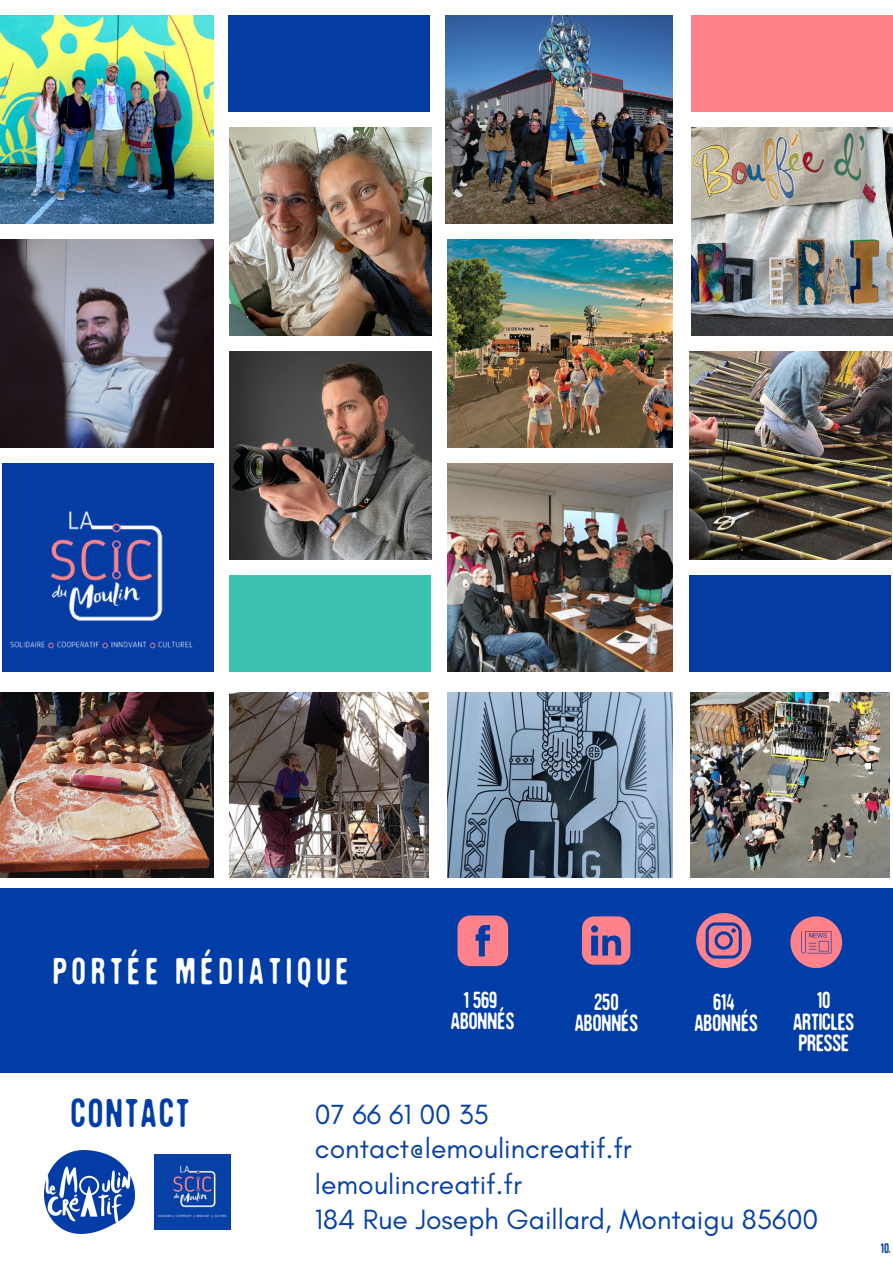
<style>
.page{position:relative;width:893px;height:1264px;background:#fff}
.page>*{position:absolute;margin:0;border:0;box-sizing:border-box;transform-origin:0 0}
.t1{font:41.7px "DCC Thealiensarecoming";letter-spacing:.065em;color:#003da6}
.t2{font:38.7px "DCC Thealiensarecoming";letter-spacing:.135em;color:#fff}
.t3{font:28.35px "Glacial Indifference";color:#0841a6}
.t4{font:24.45px/21.3px "DCC Thealiensarecoming";color:#fff}
.t5{font:14.55px "DCC Thealiensarecoming";color:#003da6}
</style>
<div class="page">
<div style="left:0;top:888px;width:892px;height:184px;background:#003da6"></div>
<svg style="left:696px;top:913px;width:55px;height:55px"></svg>
<svg style="left:582px;top:916px;width:48px;height:48px"></svg>
<svg style="left:457px;top:915px;width:51px;height:51px"></svg>
<div style="left:230px;top:575px;width:201px;height:96px;background:#3cc2b1"></div>
<div style="left:689px;top:575px;width:201px;height:96px;background:#043ca4"></div>
<div style="left:228px;top:16px;width:201px;height:96px;background:#043ca4"></div>
<div style="left:691px;top:16px;width:201px;height:96px;background:#ff8189"></div>
<img style="left:0;top:15px;width:214px;height:208px">
<img style="left:445px;top:16px;width:227px;height:208px">
<img style="left:0;top:239px;width:214px;height:208px">
<img style="left:448px;top:239px;width:224px;height:208px">
<img style="left:230px;top:127px;width:201px;height:208px">
<img style="left:691px;top:127px;width:201px;height:208px">
<img style="left:448px;top:464px;width:224px;height:208px">
<img style="left:230px;top:352px;width:201px;height:208px">
<img style="left:689px;top:352px;width:202px;height:208px">
<div style="left:2px;top:463px;width:211px;height:208px;background:#043ca4"></div>
<img style="left:2px;top:511px;width:199px;height:161px">
<img style="left:1px;top:692px;width:212px;height:185px">
<img style="left:448px;top:692px;width:224px;height:185px">
<img style="left:230px;top:692px;width:199px;height:185px">
<img style="left:690px;top:692px;width:199px;height:185px">
<img style="left:45px;top:1150px;width:89px;height:83px">
<div style="left:790px;top:916px;width:52px;height:52px;background:#ff8189;border-radius:50%"></div>
<svg style="left:801px;top:931px;width:30px;height:22px"></svg>
<img style="left:155px;top:1154px;width:75px;height:75px">
<p class="t2" style="left:53px;top:954px;width:297px">PORTÉE MÉDIATIQUE</p>
<p class="t4" style="left:463px;top:990px;width:35px">1 569</p>
<p class="t4" style="left:451px;top:1012px;width:65px">ABONNÉS</p>
<p class="t1" style="left:71px;top:1096px;width:120px">CONTACT</p>
<p class="t3" style="left:315px;top:1097px;width:175px">07 66 61 00 35</p>
<p class="t4" style="left:594px;top:993px;width:26px">250</p>
<p class="t4" style="left:574px;top:1014px;width:65px">ABONNÉS</p>
<p class="t4" style="left:713px;top:993px;width:23px">614</p>
<p class="t4" style="left:694px;top:1014px;width:65px">ABONNÉS</p>
<p class="t4" style="left:816px;top:991px;width:15px">10</p>
<p class="t4" style="left:793px;top:1012px;width:63px">ARTICLES<br>PRESSE</p>
<p class="t3" style="left:315px;top:1131px;width:318px">contact@lemoulincreatif.fr</p>
<p class="t3" style="left:315px;top:1166px;width:208px">lemoulincreatif.fr</p>
<p class="t3" style="left:315px;top:1202px;width:505px">184 Rue Joseph Gaillard, Montaigu 85600</p>
<p class="t5" style="left:880px;top:1242px;width:11px">10.</p>
</div>
